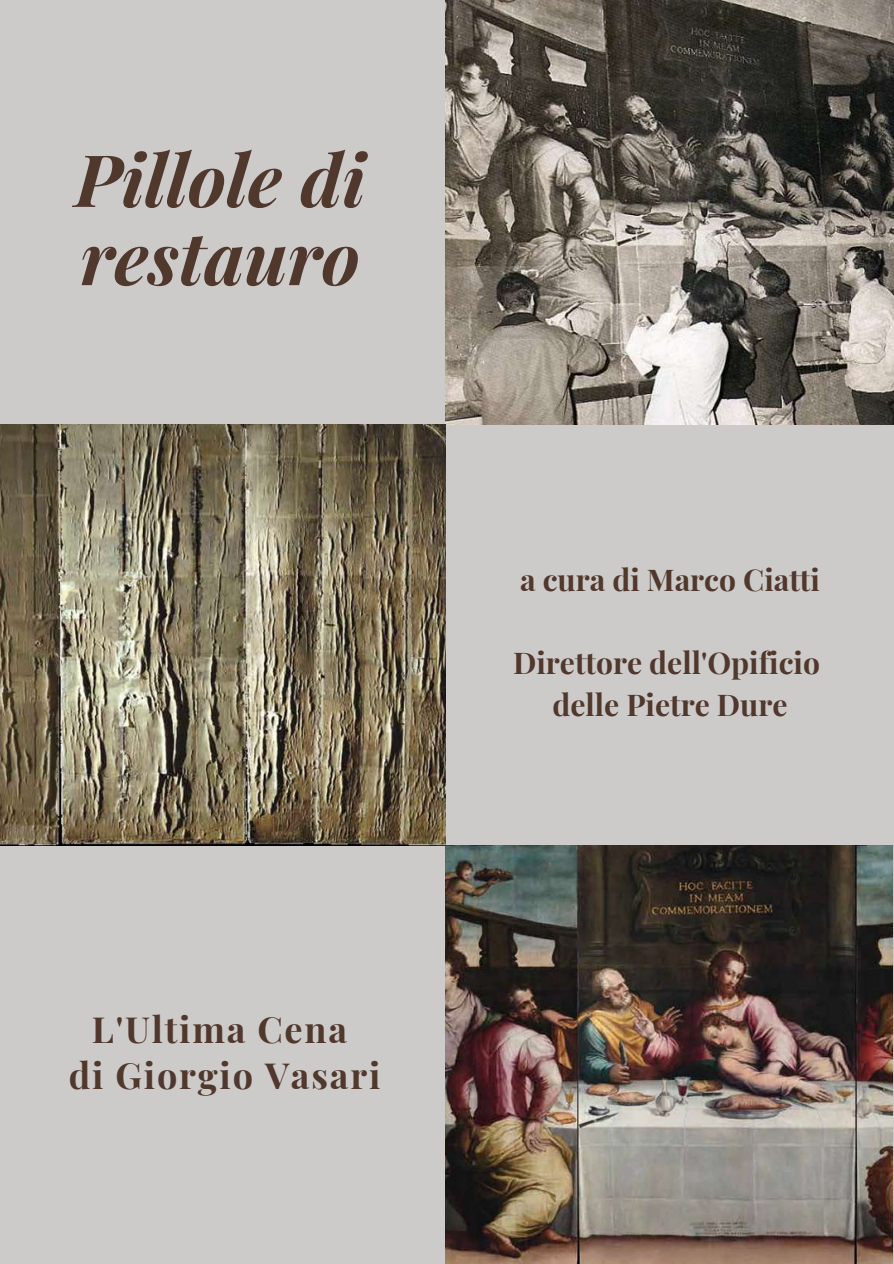
<style>
.page{position:relative;width:894px;height:1264px;background:#fff}
.page>*{position:absolute;margin:0;border:0;box-sizing:border-box;transform-origin:0 0}
.t1{font:italic 700 72.3px/78px "Playfair Display";color:#51382d}
.t2{font:700 36px/46.5px "Playfair Display";letter-spacing:.05em;color:#51382d;text-align:center}
.t3{font:700 30px/41.7px "Playfair Display";color:#51382d;text-align:center}
</style>
<div class="page">
<div style="left:0;top:0;width:893px;height:1263px;background:#cdcbca"></div>
<img style="left:446px;top:845px;width:445px;height:418px">
<img style="left:446px;top:0;width:447px;height:424px">
<img style="left:0;top:425px;width:445px;height:420px">
<h1 class="t1" style="left:75px;top:138px;width:292px">Pillole di restauro</h1>
<p class="t2" style="left:69px;top:1004px;width:313px">L'Ultima Cena<br>di Giorgio Vasari</p>
<p class="t3" style="left:520px;top:557px;width:301px">a cura di Marco Ciatti</p>
<p class="t3" style="left:513px;top:641px;width:308px">Direttore dell'Opificio delle Pietre Dure</p>
</div>
